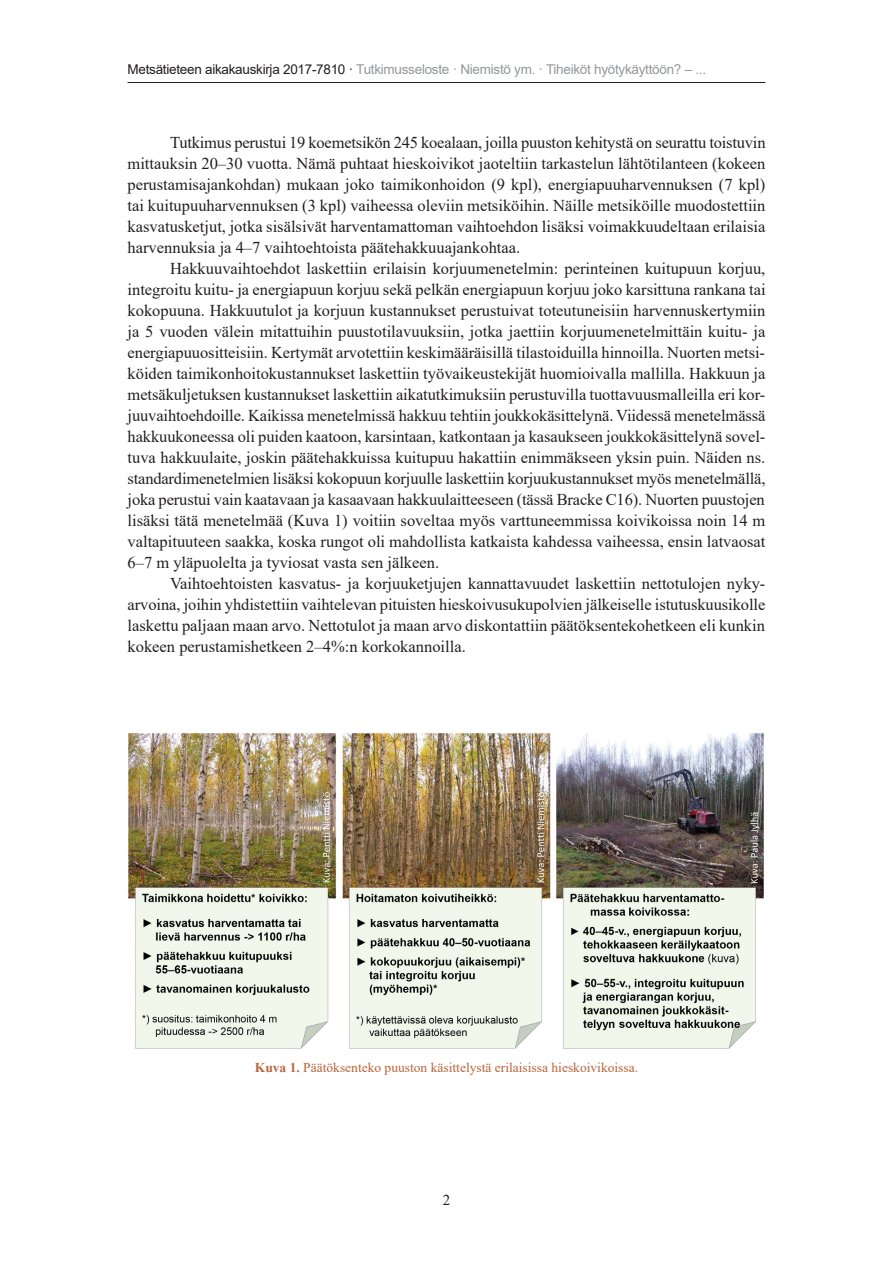
<style>
.page{position:relative;width:893px;height:1263px;background:#fff}
.page>*{position:absolute;margin:0;border:0;box-sizing:border-box;transform-origin:0 0}
.body-text{font:16.5px/21px "Times New Roman";color:#231f20;text-align:justify}
.t1{font:15px "Times New Roman";color:#231f20}
.t2{font:13.5px "Arial";letter-spacing:-.02em;color:#949699}
.fig-caption{font:13.5px "Times New Roman";color:#b9643b}
.s1{color:#231f20}
.s2{font-weight:700}
</style>
<div class="page">
<hr style="left:128px;top:82px;width:637px;height:1px;background:#231f20">
<img style="left:128px;top:733px;width:636px;height:316px">
<p class="t2" style="left:128px;top:60px;width:580px"><span class="s1">Metsätieteen aikakauskirja 2017-7810 ·</span> Tutkimusseloste · Niemistö ym. · Tiheiköt hyötykäyttöön? – ...</p>
<p class="body-text" style="left:128px;top:131px;width:639px;text-indent:43px">Tutkimus perustui 19 koemetsikön 245 koealaan, joilla puuston kehitystä on seurattu toistuvin mittauksin 20–30 vuotta. Nämä puhtaat hieskoivikot jaoteltiin tarkastelun lähtötilanteen (kokeen perustamisajankohdan) mukaan joko taimikonhoidon (9 kpl), energiapuuharvennuksen (7 kpl) tai kuitupuuharvennuksen (3 kpl) vaiheessa oleviin metsiköihin. Näille metsiköille muodostettiin kasvatusketjut, jotka sisälsivät harventamattoman vaihtoehdon lisäksi voimakkuudeltaan erilaisia harvennuksia ja 4–7 vaihtoehtoista päätehakkuuajankohtaa.</p>
<p class="body-text" style="left:128px;top:257px;width:639px;text-indent:43px">Hakkuuvaihtoehdot laskettiin erilaisin korjuumenetelmin: perinteinen kuitupuun korjuu, integroitu kuitu- ja energiapuun korjuu sekä pelkän energiapuun korjuu joko karsittuna rankana tai kokopuuna. Hakkuutulot ja korjuun kustannukset perustuivat toteutuneisiin harvennuskertymiin ja 5 vuoden välein mitattuihin puustotilavuuksiin, jotka jaettiin korjuumenetelmittäin kuitu- ja energiapuuositteisiin. Kertymät arvotettiin keskimääräisillä tilastoiduilla hinnoilla. Nuorten metsi&shy;köiden taimikonhoitokustannukset laskettiin työvaikeustekijät huomioivalla mallilla. Hakkuun ja metsäkuljetuksen kustannukset laskettiin aikatutkimuksiin perustuvilla tuottavuusmalleilla eri kor&shy;juuvaihtoehdoille. Kaikissa menetelmissä hakkuu tehtiin joukkokäsittelynä. Viidessä menetelmässä hakkuukoneessa oli puiden kaatoon, karsintaan, katkontaan ja kasaukseen joukkokäsittelynä sovel&shy;tuva hakkuulaite, joskin päätehakkuissa kuitupuu hakattiin enimmäkseen yksin puin. Näiden ns. standardimenetelmien lisäksi kokopuun korjuulle laskettiin korjuukustannukset myös menetelmällä, joka perustui vain kaatavaan ja kasaavaan hakkuulaitteeseen (tässä Bracke C16). Nuorten puustojen lisäksi tätä menetelmää (Kuva 1) voitiin soveltaa myös varttuneemmissa koivikoissa noin 14 m valtapituuteen saakka, koska rungot oli mahdollista katkaista kahdessa vaiheessa, ensin latvaosat 6–7 m yläpuolelta ja tyviosat vasta sen jälkeen.</p>
<p class="body-text" style="left:128px;top:572px;width:639px;text-indent:43px">Vaihtoehtoisten kasvatus- ja korjuuketjujen kannattavuudet laskettiin nettotulojen nyky&shy;arvoina, joihin yhdistettiin vaihtelevan pituisten hieskoivusukupolvien jälkeiselle istutuskuusikolle laskettu paljaan maan arvo. Nettotulot ja maan arvo diskontattiin päätöksentekohetkeen eli kunkin kokeen perustamishetkeen 2–4%:n korkokannoilla.</p>
<p class="fig-caption" style="left:255px;top:1058px;width:385px"><span class="s2">Kuva 1.</span> Päätöksenteko puuston käsittelystä erilaisissa hieskoivikoissa.</p>
<p class="t1" style="left:443px;top:1190px;width:9px">2</p>
</div>
